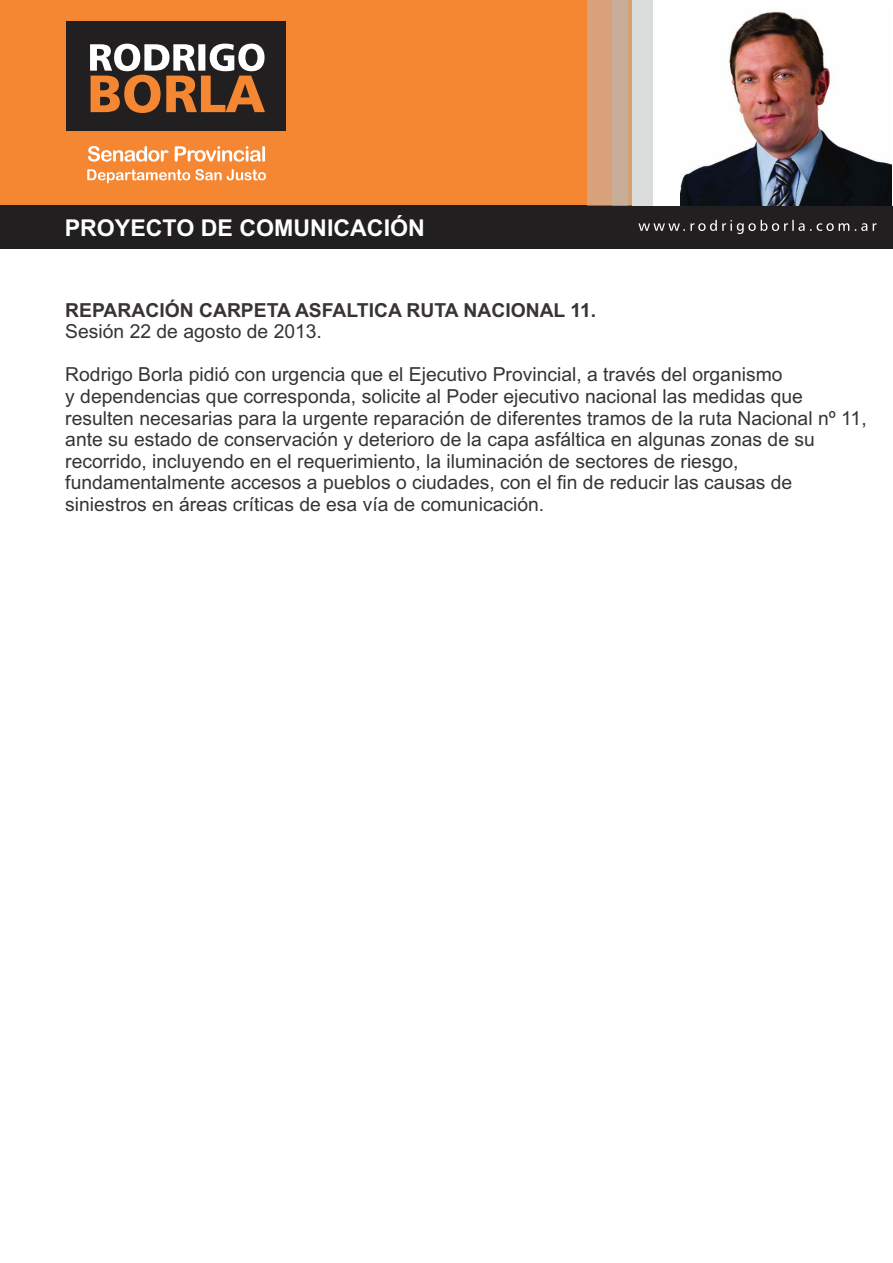
<style>
.page{position:relative;width:893px;height:1263px;background:#fff}
.page>*{position:absolute;margin:0;border:0;box-sizing:border-box;transform-origin:0 0}
.t1{font:700 23.25px "Arial";color:#fff}
.t2{font:19.35px/21.6px "Arial";color:#383336}
.t3{font:700 19.35px "Arial";color:#383336}
</style>
<div class="page">
<div style="left:0;top:205px;width:893px;height:44px;background:#211f1f"></div>
<div style="left:0;top:0;width:893px;height:205px;background:#f58733"></div>
<div style="left:632px;top:0;width:261px;height:205px;background:#fff"></div>
<div style="left:587px;top:0;width:41px;height:205px;background:#d9a27a"></div>
<img style="left:681px;top:11px;width:211px;height:194px">
<div style="left:612px;top:0;width:40px;height:205px;background:#b8baba;opacity:.5"></div>
<svg style="left:638px;top:220px;width:239px;height:14px"></svg>
<div style="left:66px;top:22px;width:220px;height:109px;background:#211f1f"></div>
<svg style="left:90px;top:44px;width:175px;height:69px"></svg>
<svg style="left:88px;top:146px;width:177px;height:16px"></svg>
<svg style="left:87px;top:169px;width:179px;height:14px"></svg>
<p class="t1" style="left:65px;top:219px;width:362px">PROYECTO DE COMUNICACIÓN</p>
<p class="t3" style="left:65px;top:302px;width:532px">REPARACIÓN CARPETA ASFALTICA RUTA NACIONAL 11.</p>
<p class="t2" style="left:65px;top:322px;width:258px">Sesión 22 de agosto de 2013.</p>
<p class="t2" style="left:65px;top:366px;width:803px">Rodrigo Borla pidió con urgencia que el Ejecutivo Provincial, a través del organismo<br>y dependencias que corresponda, solicite al Poder ejecutivo nacional las medidas que resulten necesarias para la urgente reparación de diferentes tramos de la ruta Nacional nº 11, ante su estado de conservación y deterioro de la capa asfáltica en algunas zonas de su recorrido, incluyendo en el requerimiento, la iluminación de sectores de riesgo, fundamentalmente accesos a pueblos o ciudades, con el fin de reducir las causas de siniestros en áreas críticas de esa vía de comunicación.</p>
</div>
